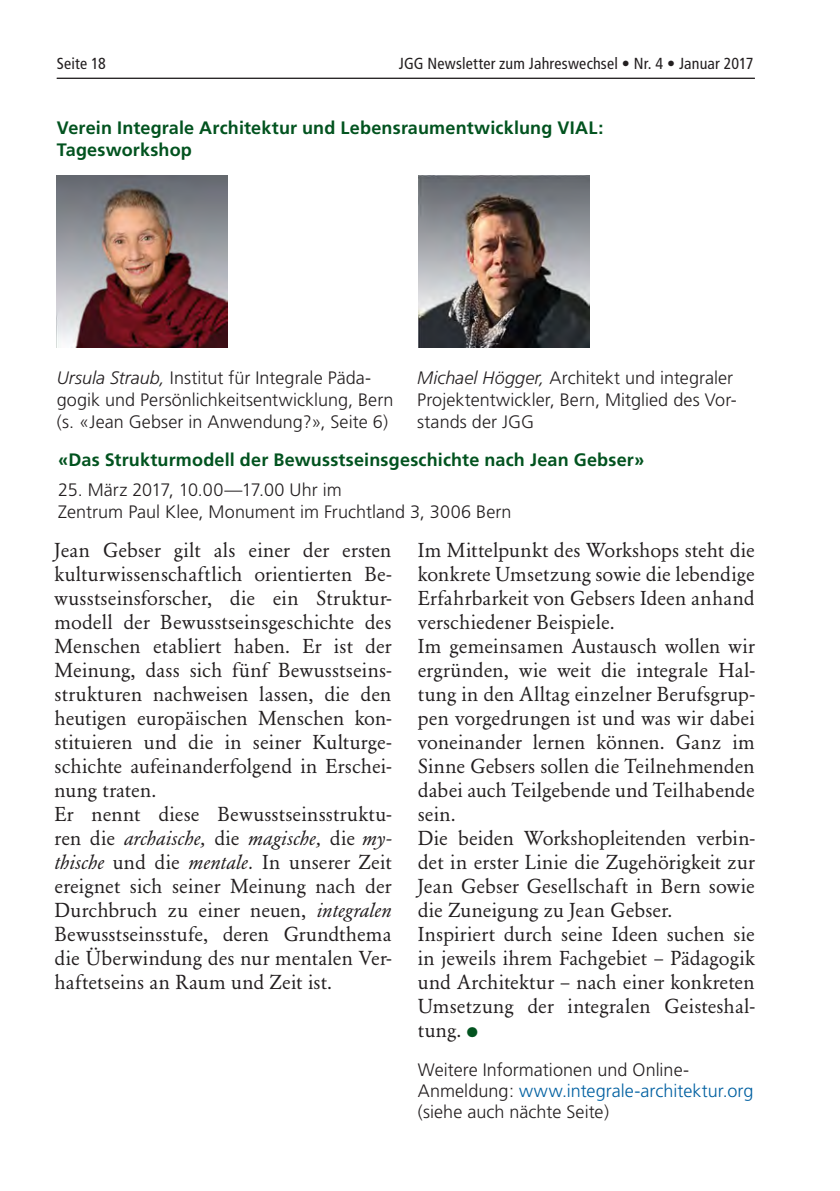
<style>
.page{position:relative;width:840px;height:1191px;background:#fff}
.page>*{position:absolute;margin:0;border:0;box-sizing:border-box;transform-origin:0 0}
.t1{font:20px/24px "Garamond BE";letter-spacing:.005em;color:#231f20;text-align:justify}
.t2{font:300 18px "Frutiger";letter-spacing:.005em;color:#231f20}
.t3{font:700 18px "Frutiger";letter-spacing:.01em;color:#02531f}
.t4{font:300 18px "Frutiger";color:#0060a1}
.t5{font:condensed 16px "Frutiger";letter-spacing:.01em;color:#231f20}
.s1{font-style:italic}
.s2{color:#02531f}
.s3{color:#231f20}
</style>
<div class="page">
<hr style="left:57px;top:78px;width:697px;height:1px;background:#231f20">
<img style="left:57px;top:176px;width:171px;height:171px">
<img style="left:418px;top:176px;width:171px;height:171px">
<p class="t5" style="left:57px;top:54px;width:51px">Seite 18</p>
<p class="t5" style="left:398px;top:54px;width:356px">JGG Newsletter zum Jahreswechsel • Nr. 4 • Januar 2017</p>
<p class="t3" style="left:57px;top:117px;width:548px">Verein Integrale Architektur und Lebensraumentwicklung VIAL:</p>
<p class="t3" style="left:57px;top:139px;width:137px">Tagesworkshop</p>
<p class="t2" style="left:417px;top:367px;width:317px"><span class="s1">Michael Högger,</span> Architekt und integraler</p>
<p class="t2" style="left:417px;top:389px;width:321px">Projektentwickler, Bern, Mitglied des Vor-</p>
<p class="t2" style="left:417px;top:411px;width:118px">stands der JGG</p>
<p class="t2" style="left:57px;top:368px;width:316px"><span class="s1">Ursula Straub,</span> Institut für Integrale Päda-</p>
<p class="t2" style="left:57px;top:390px;width:338px">gogik und Persönlichkeitsentwicklung, Bern</p>
<p class="t2" style="left:57px;top:412px;width:333px">(s. «Jean Gebser in Anwendung?», Seite 6)</p>
<p class="t3" style="left:58px;top:449px;width:587px">«Das Strukturmodell der Bewusstseinsgeschichte nach Jean Gebser»</p>
<p class="t2" style="left:58px;top:479px;width:285px">25. März 2017, 10.00—17.00 Uhr im</p>
<p class="t2" style="left:58px;top:501px;width:454px">Zentrum Paul Klee, Monument im Fruchtland 3, 3006 Bern</p>
<p class="t1" style="left:55px;top:538px;width:338px">Jean Gebser gilt als einer der ersten kulturwissenschaftlich orientierten Be&shy;wusstseinsforscher, die ein Struktur&shy;modell der Bewusstseinsgeschichte des Menschen etabliert haben. Er ist der Meinung, dass sich fünf Bewusstseins&shy;strukturen nachweisen lassen, die den heutigen europäischen Menschen kon&shy;stituieren und die in seiner Kulturge&shy;schichte aufeinanderfolgend in Erschei&shy;nung traten.</p>
<p class="t1" style="left:54px;top:802px;width:338px">Er nennt diese Bewusstseinsstruktu&shy;ren die <span class="s1">archaische,</span> die <span class="s1">magische,</span> die <span class="s1">my&shy;thische</span> und die <span class="s1">mentale.</span> In unserer Zeit ereignet sich seiner Meinung nach der Durchbruch zu einer neuen, <span class="s1">integralen </span>Bewusstseinsstufe, deren Grundthema die Überwindung des nur mentalen Ver&shy;haftetseins an Raum und Zeit ist.</p>
<p class="t1" style="left:417px;top:538px;width:338px">Im Mittelpunkt des Workshops steht die konkrete Umsetzung sowie die lebendige Erfahrbarkeit von Gebsers Ideen anhand verschiedener Beispiele.</p>
<p class="t1" style="left:417px;top:634px;width:338px">Im gemeinsamen Austausch wollen wir ergründen, wie weit die integrale Hal&shy;tung in den Alltag einzelner Berufsgrup&shy;pen vorgedrungen ist und was wir dabei voneinander lernen können. Ganz im Sinne Gebsers sollen die Teilnehmenden dabei auch Teilgebende und Teilhabende sein.</p>
<p class="t1" style="left:417px;top:826px;width:338px">Die beiden Workshopleitenden verbin&shy;det in erster Linie die Zugehörigkeit zur Jean Gebser Gesellschaft in Bern sowie die Zuneigung zu Jean Gebser.</p>
<p class="t1" style="left:417px;top:922px;width:338px">Inspiriert durch seine Ideen suchen sie in jeweils ihrem Fachgebiet – Pädagogik und Architektur – nach einer konkreten Umsetzung der integralen Geisteshal&shy;tung. <span class="s2">●</span></p>
<p class="t2" style="left:417px;top:1060px;width:273px">Weitere Informationen und Online-</p>
<p class="t4" style="left:417px;top:1081px;width:337px"><span class="s3">Anmeldung:</span> www.integrale-architektur.org</p>
<p class="t2" style="left:417px;top:1102px;width:192px">(siehe auch nächte Seite)</p>
</div>
